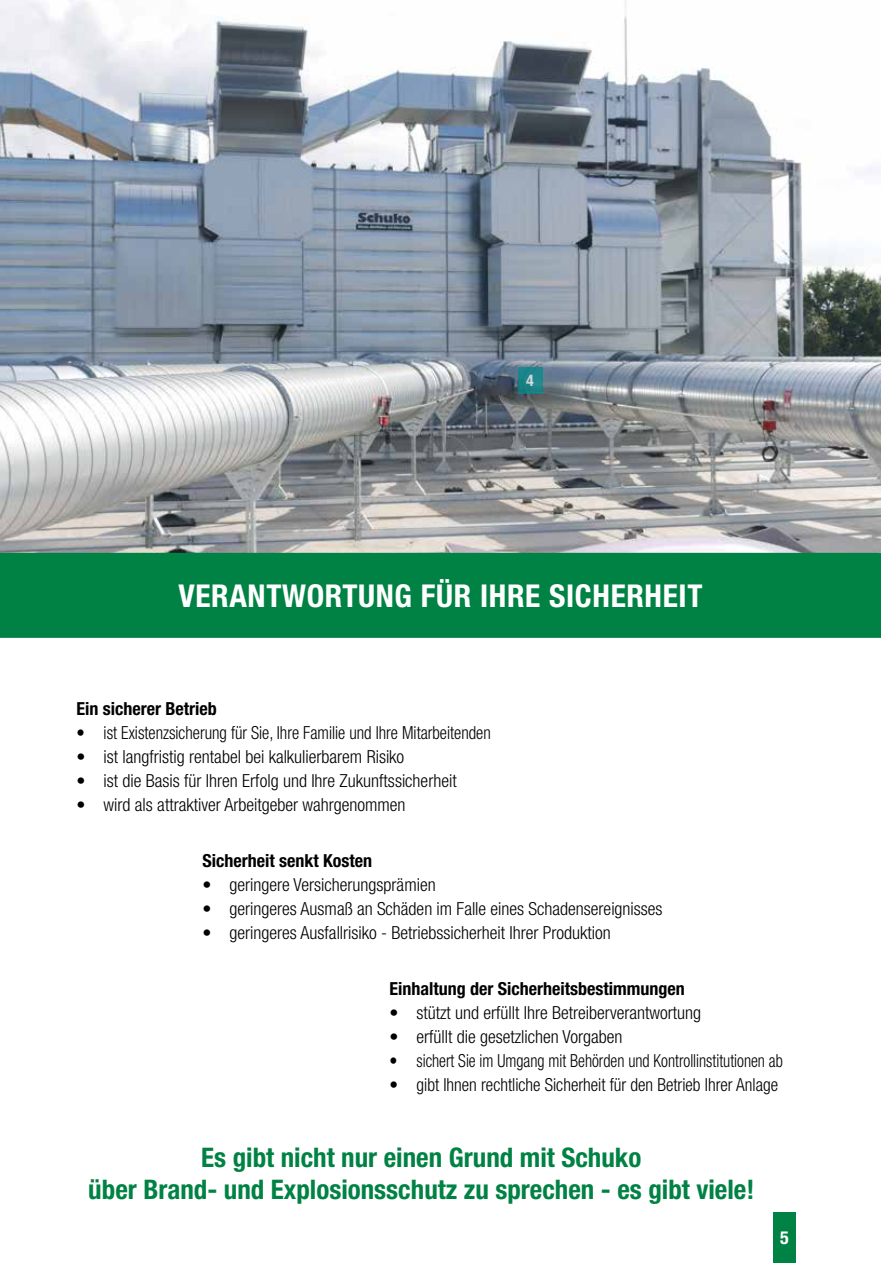
<style>
.page{position:relative;width:881px;height:1263px;background:#fff}
.page>*{position:absolute;margin:0;border:0;box-sizing:border-box;transform-origin:0 0}
.t1{font:700 condensed 31.5px "Helvetica Neue LT Pro";letter-spacing:.02em;color:#fff}
.t2{font:700 condensed 27px/32.4px "Helvetica Neue LT Pro";color:#008244;text-align:center}
.t3{font:300 condensed 18px "Helvetica Neue LT Pro";color:#000}
.t4{font:700 condensed 18px "Helvetica Neue LT Pro";color:#000}
.t5{font:300 condensed 18px "Helvetica Neue LT Pro";color:#000;scale:.93 1}
.t6{font:300 condensed 18px "Helvetica Neue LT Pro";color:#000;scale:.89 1}
.t7{font:300 condensed 18px "Helvetica Neue LT Pro";color:#000;scale:.96 1}
.t8{font:700 condensed 18px "Helvetica Neue LT Pro";color:#fff}
.t9{font:700 condensed 16.05px "Helvetica Neue LT Pro";color:#fff}
</style>
<div class="page">
<img style="left:0;top:0;width:880px;height:553px">
<div style="left:0;top:553px;width:880px;height:85px;background:#008244"></div>
<div style="left:517px;top:367px;width:25px;height:27px;background:#1d848a"></div>
<div style="left:772px;top:1212px;width:23px;height:51px;background:#008244"></div>
<p class="t9" style="left:526px;top:371px;width:9px">4</p>
<h1 class="t1" style="left:178px;top:576px;width:525px">VERANTWORTUNG FÜR IHRE SICHERHEIT</h1>
<p class="t4" style="left:77px;top:697px;width:142px">Ein sicherer Betrieb</p>
<p class="t5" style="left:77px;top:722px;width:446px">• ist Existenzsicherung für Sie, Ihre Familie und Ihre Mitarbeitenden</p>
<p class="t3" style="left:77px;top:746px;width:329px">• ist langfristig rentabel bei kalkulierbarem Risiko</p>
<p class="t3" style="left:77px;top:770px;width:381px">• ist die Basis für Ihren Erfolg und Ihre Zukunftssicherheit</p>
<p class="t3" style="left:77px;top:794px;width:330px">• wird als attraktiver Arbeitgeber wahrgenommen</p>
<p class="t4" style="left:202px;top:849px;width:171px">Sicherheit senkt Kosten</p>
<p class="t3" style="left:202px;top:874px;width:234px">• geringere Versicherungsprämien</p>
<p class="t3" style="left:202px;top:898px;width:461px">• geringeres Ausmaß an Schäden im Falle eines Schadensereignisses</p>
<p class="t3" style="left:202px;top:922px;width:409px">• geringeres Ausfallrisiko - Betriebssicherheit Ihrer Produktion</p>
<p class="t4" style="left:389px;top:978px;width:297px">Einhaltung der Sicherheitsbestimmungen</p>
<p class="t3" style="left:389px;top:1002px;width:313px">• stützt und erfüllt Ihre Betreiberverantwortung</p>
<p class="t3" style="left:389px;top:1026px;width:234px">• erfüllt die gesetzlichen Vorgaben</p>
<p class="t6" style="left:389px;top:1050px;width:443px">• sichert Sie im Umgang mit Behörden und Kontrollinstitutionen ab</p>
<p class="t7" style="left:389px;top:1074px;width:406px">• gibt Ihnen rechtliche Sicherheit für den Betrieb Ihrer Anlage</p>
<h2 class="t2" style="left:88px;top:1141px;width:667px">Es gibt nicht nur einen Grund mit Schuko<br>über Brand- und Explosionsschutz zu sprechen - es gibt viele!</h2>
<p class="t8" style="left:779px;top:1227px;width:10px">5</p>
</div>
